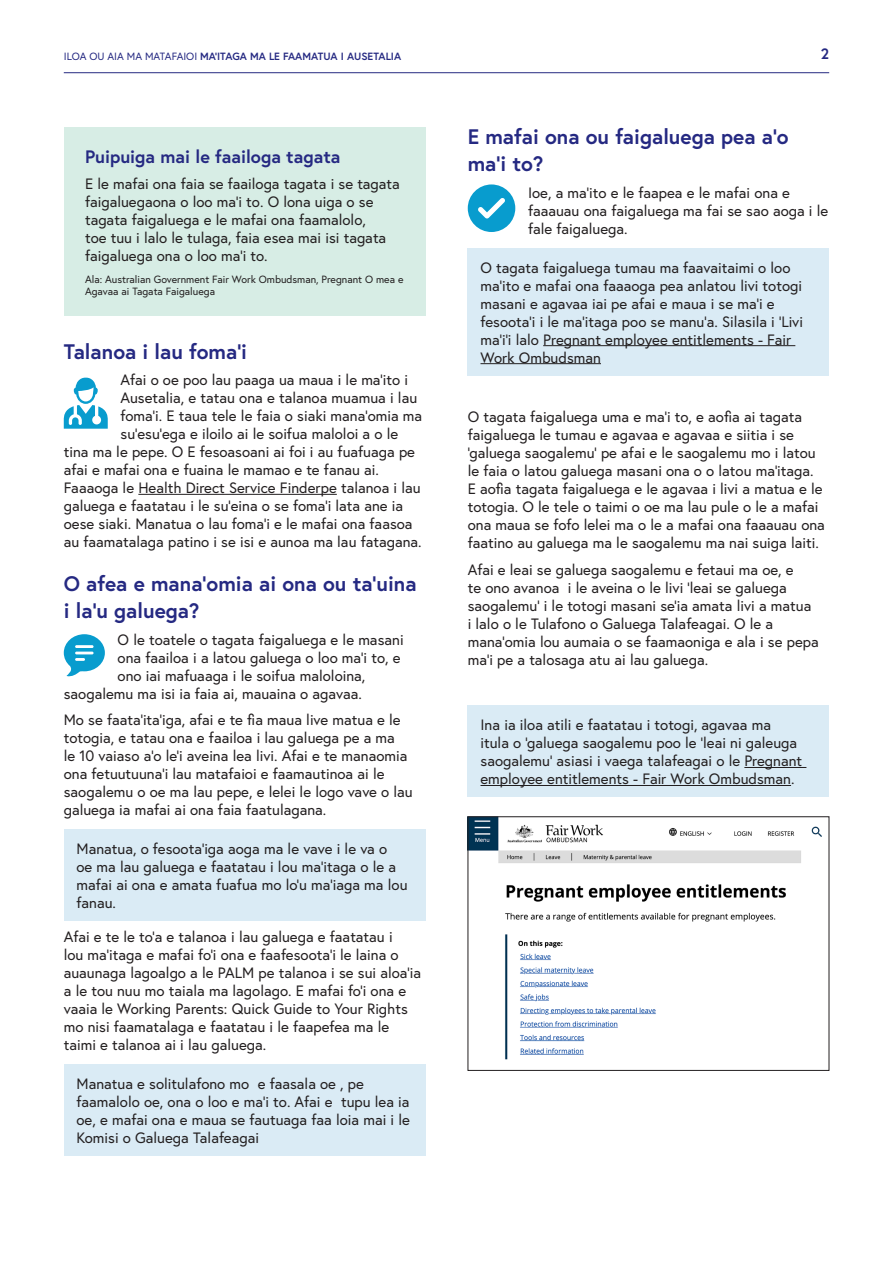
<style>
.page{position:relative;width:893px;height:1263px;background:#fff}
.page>*{position:absolute;margin:0;border:0;box-sizing:border-box;transform-origin:0 0}
.t1{font:700 21px/27px "Europa";color:#252982}
.t2{font:700 18px "Europa";color:#252982}
.Body{font:15px/18px "Europa";color:#231f20}
.body_1mm{font:15px "Europa";color:#231f20}
.t3{font:700 15px "Europa";color:#252982}
.footnote{font:10.5px/12.6px "Europa";color:#231f20}
.t4{font:700 10.5px "Europa";color:#252982}
.s1{font-weight:400}
</style>
<div class="page">
<hr style="left:64px;top:72px;width:765px;height:1px;background:#252982">
<hr style="left:138px;top:494px;width:199px;height:1px;background:#231f20">
<div style="left:64px;top:128px;width:361px;height:188px;background:#d7ede5"></div>
<svg style="left:64px;top:378px;width:44px;height:51px"></svg>
<svg style="left:64px;top:634px;width:41px;height:43px"></svg>
<div style="left:64px;top:830px;width:361px;height:91px;background:#daebf5"></div>
<div style="left:64px;top:1064px;width:361px;height:91px;background:#daebf5"></div>
<svg style="left:468px;top:184px;width:47px;height:48px"></svg>
<div style="left:468px;top:248px;width:361px;height:127px;background:#daebf5"></div>
<hr style="left:543px;top:345px;width:252px;height:1px;background:#231f20">
<hr style="left:480px;top:363px;width:121px;height:1px;background:#231f20">
<div style="left:468px;top:706px;width:361px;height:91px;background:#daebf5"></div>
<hr style="left:744px;top:767px;width:62px;height:1px;background:#231f20">
<hr style="left:480px;top:785px;width:311px;height:1px;background:#231f20">
<img style="left:470px;top:818px;width:352px;height:242px">
<div style="left:468px;top:816px;width:361px;height:254px;border:1px solid #231f20"></div>
<p class="t4" style="left:64px;top:49px;width:339px"><span class="s1">ILOA OU AIA MA MATAFAIOI</span> MA’ITAGA MA LE FAAMATUA I AUSETALIA</p>
<p class="t3" style="left:821px;top:44px;width:10px">2</p>
<h4 class="t2" style="left:85px;top:144px;width:257px">Puipuiga mai le faailoga tagata</h4>
<p class="Body" style="left:85px;top:175px;width:316px">E le mafai ona faia se faailoga tagata i se tagata faigaluegaona o loo ma’i to. O lona uiga o se tagata faigaluega e le mafai ona faamalolo,<br>toe tuu i lalo le tulaga, faia esea mai isi tagata faigaluega ona o loo ma’i to.</p>
<p class="footnote" style="left:85px;top:272px;width:320px">Ala: Australian Government Fair Work Ombudsman, Pregnant O mea e<br>Agavaa ai Tagata Faigaluega</p>
<h3 class="t1" style="left:64px;top:337px;width:185px">Talanoa i lau foma’i</h3>
<p class="body_1mm" style="left:120px;top:370px;width:289px">Afai o oe poo lau paaga ua maua i le ma’ito i</p>
<p class="body_1mm" style="left:120px;top:388px;width:298px">Ausetalia, e tatau ona e talanoa muamua i lau</p>
<p class="body_1mm" style="left:120px;top:406px;width:303px">foma’i. E taua tele le faia o siaki mana’omia ma</p>
<p class="body_1mm" style="left:120px;top:424px;width:279px">su’esu’ega e iloilo ai le soifua maloloi a o le</p>
<p class="body_1mm" style="left:64px;top:442px;width:353px">tina ma le pepe. O E fesoasoani ai foi i au fuafuaga pe</p>
<p class="body_1mm" style="left:64px;top:460px;width:317px">afai e mafai ona e fuaina le mamao e te fanau ai.</p>
<p class="body_1mm" style="left:64px;top:478px;width:358px">Faaaoga le Health Direct Service Finderpe talanoa i lau</p>
<p class="body_1mm" style="left:64px;top:496px;width:341px">galuega e faatatau i le su’eina o se foma’i lata ane ia</p>
<p class="body_1mm" style="left:64px;top:514px;width:350px">oese siaki. Manatua o lau foma’i e le mafai ona faasoa</p>
<p class="body_1mm" style="left:64px;top:532px;width:359px">au faamatalaga patino i se isi e aunoa ma lau fatagana.</p>
<h3 class="t1" style="left:64px;top:570px;width:354px">O afea e mana’omia ai ona ou ta’uina i la’u galuega?</h3>
<p class="Body" style="left:118px;top:630px;width:287px">O le toatele o tagata faigaluega e le masani</p>
<p class="Body" style="left:118px;top:648px;width:284px">ona faailoa i a latou galuega o loo ma’i to, e</p>
<p class="Body" style="left:118px;top:666px;width:249px">ono iai mafuaaga i le soifua maloloina,</p>
<p class="Body" style="left:64px;top:684px;width:300px">saogalemu ma isi ia faia ai, mauaina o agavaa.</p>
<p class="Body" style="left:64px;top:711px;width:350px">Mo se faata’ita’iga, afai e te fia maua live matua e le totogia, e tatau ona e faailoa i lau galuega pe a ma<br>le 10 vaiaso a’o le’i aveina lea livi. Afai e te manaomia ona fetuutuuna’i lau matafaioi e faamautinoa ai le saogalemu o oe ma lau pepe, e lelei le logo vave o lau galuega ia mafai ai ona faia faatulagana.</p>
<p class="Body" style="left:77px;top:840px;width:332px">Manatua, o fesoota’iga aoga ma le vave i le va o<br>oe ma lau galuega e faatatau i lou ma’itaga o le a mafai ai ona e amata fuafua mo lo’u ma’iaga ma lou fanau.</p>
<p class="Body" style="left:64px;top:927px;width:359px">Afai e te le to’a e talanoa i lau galuega e faatatau i<br>lou ma’itaga e mafai fo’i ona e faafesoota’i le laina o auaunaga lagoalgo a le PALM pe talanoa i se sui aloa’ia a le tou nuu mo taiala ma lagolago. E mafai fo’i ona e vaaia le Working Parents: Quick Guide to Your Rights mo nisi faamatalaga e faatatau i le faapefea ma le taimi e talanoa ai i lau galuega.</p>
<p class="Body" style="left:77px;top:1074px;width:335px">Manatua e solitulafono mo e faasala oe , pe faamalolo oe, ona o loo e ma’i to. Afai e tupu lea ia oe, e mafai ona e maua se fautuaga faa loia mai i le Komisi o Galuega Talafeagai</p>
<h3 class="t1" style="left:468px;top:123px;width:322px">E mafai ona ou faigaluega pea a’o ma’i to?</h3>
<p class="Body" style="left:528px;top:183px;width:302px">Ioe, a ma’ito e le faapea e le mafai ona e faaauau ona faigaluega ma fai se sao aoga i le fale faigaluega.</p>
<p class="Body" style="left:480px;top:258px;width:324px">O tagata faigaluega tumau ma faavaitaimi o loo ma’ito e mafai ona faaaoga pea anlatou livi totogi masani e agavaa iai pe afai e maua i se ma’i e fesoota’i i le ma’itaga poo se manu’a. Silasila i ‘Livi ma’i’i lalo Pregnant employee entitlements - Fair Work Ombudsman</p>
<p class="Body" style="left:468px;top:408px;width:359px">O tagata faigaluega uma e ma’i to, e aofia ai tagata faigaluega le tumau e agavaa e agavaa e siitia i se ‘galuega saogalemu’ pe afai e le saogalemu mo i latou le faia o latou galuega masani ona o o latou ma’itaga.<br>E aofia tagata faigaluega e le agavaa i livi a matua e le totogia. O le tele o taimi o oe ma lau pule o le a mafai ona maua se fofo lelei ma o le a mafai ona faaauau ona faatino au galuega ma le saogalemu ma nai suiga laiti.</p>
<p class="Body" style="left:468px;top:560px;width:353px">Afai e leai se galuega saogalemu e fetaui ma oe, e<br>te ono avanoa i le aveina o le livi ‘leai se galuega saogalemu’ i le totogi masani se’ia amata livi a matua<br>i lalo o le Tulafono o Galuega Talafeagai. O le a mana’omia lou aumaia o se faamaoniga e ala i se pepa ma’i pe a talosaga atu ai lau galuega.</p>
<p class="Body" style="left:480px;top:716px;width:323px">Ina ia iloa atili e faatatau i totogi, agavaa ma itula o ‘galuega saogalemu poo le ‘leai ni galeuga saogalemu’ asiasi i vaega talafeagai o le Pregnant employee entitlements - Fair Work Ombudsman.</p>
</div>
